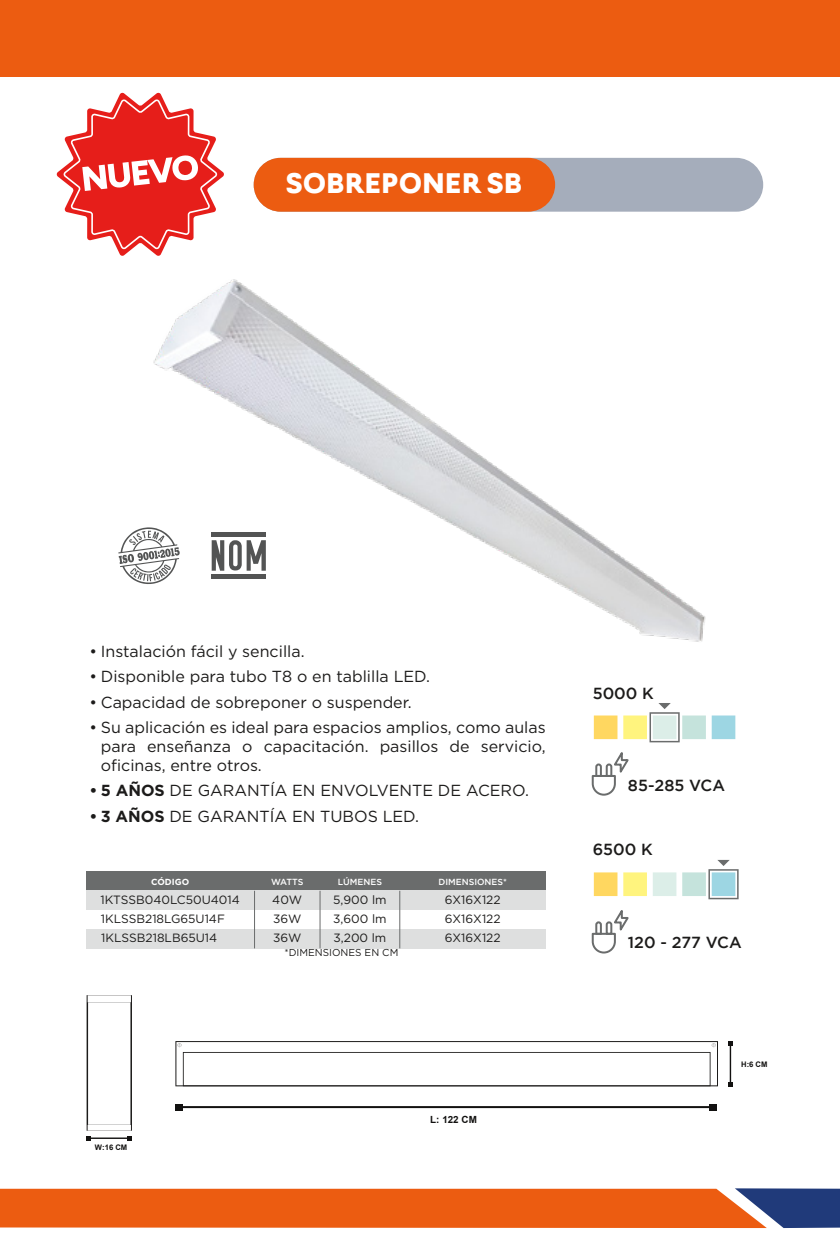
<style>
.page{position:relative;width:840px;height:1253px;background:#fff}
.page>*{position:absolute;margin:0;border:0;box-sizing:border-box;transform-origin:0 0}
.t1{font:900 30.8px "Firme";letter-spacing:-.005em;color:#fff}
.t2{font:16px/19.2px "Gotham";color:#1c1b1a;text-align:justify}
.t3{font:500 16px "Gotham";color:#1c1b1a}
.t4{font:12px "Gotham";color:#1c1b1a}
.t5{font:10px "Gotham";color:#1c1b1a}
.t6{font:700 9.8px "Arial";color:#121110}
.t7{font:500 8.8px "Gotham";color:#fff}
.t8{font:700 8.8px "Gotham";color:#fff}
.t9{font:700 7.6px "Arial";color:#121110}
.s1{font-weight:700}
</style>
<div class="page">
<svg style="left:0;top:1188px;width:839px;height:40px"></svg>
<div style="left:0;top:0;width:839px;height:77px;background:#ec5c11"></div>
<img style="left:153px;top:279px;width:583px;height:450px">
<div style="left:253px;top:158px;width:509px;height:54px;background:#a5adbb;border-radius:27px"></div>
<div style="left:253px;top:158px;width:302px;height:54px;background:#ec5c11;border-radius:27px"></div>
<div style="left:593px;top:715px;width:24px;height:24px;background:#ffd760"></div>
<div style="left:623px;top:715px;width:23px;height:24px;background:#fff47e"></div>
<div style="left:681px;top:715px;width:24px;height:24px;background:#c5e3dc"></div>
<div style="left:711px;top:715px;width:24px;height:24px;background:#9dd6e3"></div>
<svg style="left:649px;top:703px;width:30px;height:39px"></svg>
<svg style="left:591px;top:752px;width:38px;height:44px"></svg>
<div style="left:593px;top:872px;width:24px;height:24px;background:#ffd760"></div>
<div style="left:623px;top:872px;width:23px;height:24px;background:#fff47e"></div>
<div style="left:652px;top:872px;width:24px;height:24px;background:#dceee8"></div>
<div style="left:681px;top:872px;width:24px;height:24px;background:#c5e3dc"></div>
<svg style="left:708px;top:860px;width:30px;height:39px"></svg>
<svg style="left:591px;top:910px;width:38px;height:44px"></svg>
<div style="left:86px;top:872px;width:168px;height:19px;background:#6a6c6c"></div>
<div style="left:254px;top:872px;width:66px;height:19px;background:#6a6c6c"></div>
<div style="left:320px;top:872px;width:79px;height:19px;background:#6a6c6c"></div>
<div style="left:399px;top:872px;width:146px;height:19px;background:#6a6c6c"></div>
<div style="left:86px;top:891px;width:168px;height:19px;background:#dedfdf"></div>
<div style="left:254px;top:891px;width:66px;height:19px;background:#dedfdf"></div>
<div style="left:320px;top:891px;width:79px;height:19px;background:#dedfdf"></div>
<div style="left:399px;top:891px;width:146px;height:19px;background:#dedfdf"></div>
<div style="left:86px;top:929px;width:168px;height:19px;background:#dedfdf"></div>
<div style="left:254px;top:929px;width:66px;height:19px;background:#dedfdf"></div>
<div style="left:320px;top:929px;width:79px;height:19px;background:#dedfdf"></div>
<div style="left:399px;top:929px;width:146px;height:19px;background:#dedfdf"></div>
<hr style="left:254px;top:891px;width:1px;height:57px;background:#6a6c6c">
<hr style="left:319px;top:891px;width:1px;height:57px;background:#6a6c6c">
<hr style="left:399px;top:891px;width:1px;height:57px;background:#6a6c6c">
<svg style="left:118px;top:527px;width:62px;height:58px"></svg>
<hr style="left:211px;top:532px;width:55px;height:4px;background:#535454">
<hr style="left:211px;top:575px;width:55px;height:4px;background:#535454">
<svg style="left:211px;top:540px;width:55px;height:31px"></svg>
<svg style="left:56px;top:92px;width:168px;height:164px"></svg>
<div style="left:175px;top:1104px;width:7px;height:6px;background:#121110"></div>
<div style="left:709px;top:1104px;width:7px;height:6px;background:#121110"></div>
<hr style="left:182px;top:1106px;width:530px;height:2px;background:#121110">
<svg style="left:175px;top:1041px;width:542px;height:45px"></svg>
<svg style="left:728px;top:1041px;width:4px;height:4px"></svg>
<hr style="left:729px;top:1044px;width:1px;height:39px;background:#121110">
<svg style="left:728px;top:1082px;width:4px;height:4px"></svg>
<svg style="left:86px;top:995px;width:46px;height:145px"></svg>
<h1 class="t1" style="left:285px;top:165px;width:238px">SOBREPONER SB</h1>
<p class="t2" style="left:89px;top:641px;width:216px">• Instalación fácil y sencilla.</p>
<p class="t2" style="left:89px;top:667px;width:342px">• Disponible para tubo T8 o en tablilla LED.</p>
<p class="t2" style="left:89px;top:692px;width:323px">• Capacidad de sobreponer o suspender.</p>
<p class="t2" style="left:101px;top:717px;width:446px;text-indent:-11px">• Su aplicación es ideal para espacios amplios, como aulas para enseñanza o capacitación. pasillos de servicio, oficinas, entre otros.</p>
<p class="t2" style="left:89px;top:781px;width:441px"><span class="s1">• 5 AÑOS</span> DE GARANTÍA EN ENVOLVENTE DE ACERO.</p>
<p class="t2" style="left:89px;top:806px;width:331px"><span class="s1">• 3 AÑOS</span> DE GARANTÍA EN TUBOS LED.</p>
<p class="t8" style="left:151px;top:876px;width:40px">CÓDIGO</p>
<p class="t7" style="left:271px;top:877px;width:34px">WATTS</p>
<p class="t7" style="left:337px;top:877px;width:46px">LÚMENES</p>
<p class="t7" style="left:438px;top:877px;width:70px">DIMENSIONES*</p>
<p class="t4" style="left:100px;top:892px;width:141px">1KTSSB040LC50U4014</p>
<p class="t4" style="left:272px;top:892px;width:31px">40W</p>
<p class="t4" style="left:333px;top:892px;width:55px">5,900 lm</p>
<p class="t4" style="left:444px;top:892px;width:57px">6X16X122</p>
<p class="t4" style="left:101px;top:911px;width:125px">1KLSSB218LG65U14F</p>
<p class="t4" style="left:273px;top:911px;width:30px">36W</p>
<p class="t4" style="left:333px;top:911px;width:55px">3,600 lm</p>
<p class="t4" style="left:444px;top:911px;width:57px">6X16X122</p>
<p class="t4" style="left:101px;top:930px;width:117px">1KLSSB218LB65U14</p>
<p class="t4" style="left:273px;top:930px;width:30px">36W</p>
<p class="t4" style="left:333px;top:930px;width:54px">3,200 lm</p>
<p class="t4" style="left:444px;top:930px;width:57px">6X16X122</p>
<p class="t9" style="left:95px;top:1142px;width:34px">W:16 CM</p>
<p class="t5" style="left:284px;top:946px;width:115px">*DIMENSIONES EN CM</p>
<p class="t6" style="left:430px;top:1112px;width:48px">L: 122 CM</p>
<p class="t3" style="left:592px;top:684px;width:63px">5000 K</p>
<p class="t3" style="left:627px;top:776px;width:98px">85-285 VCA</p>
<p class="t3" style="left:592px;top:841px;width:62px">6500 K</p>
<p class="t3" style="left:627px;top:934px;width:115px">120 - 277 VCA</p>
<p class="t9" style="left:740px;top:1059px;width:28px">H:6 CM</p>
</div>
